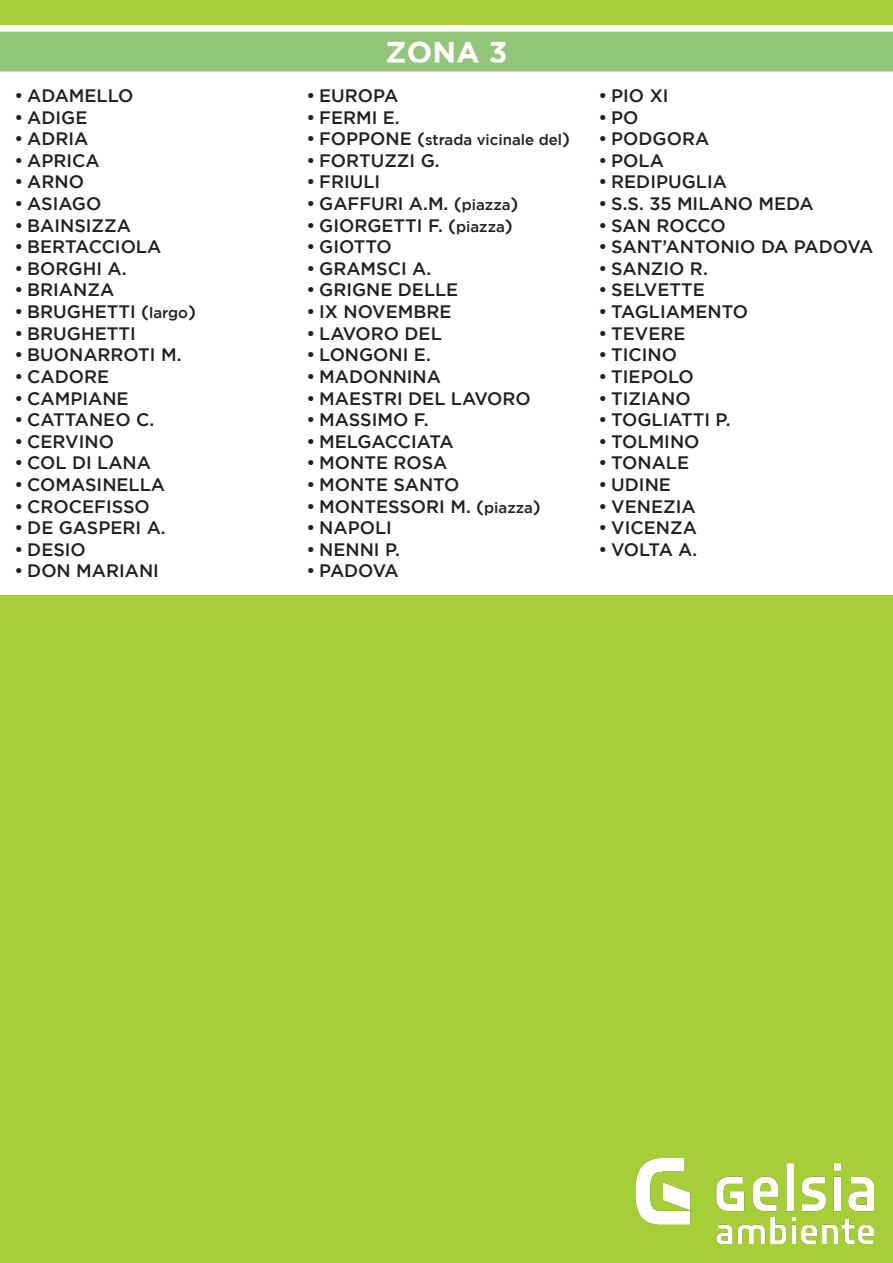
<style>
.page{position:relative;width:893px;height:1263px;background:#a6ce39}
.page>*{position:absolute;margin:0;border:0;box-sizing:border-box;transform-origin:0 0}
.t1{font:700 30px "Gotham";color:#fff}
.t2{font:500 18px "Gotham";color:#231f20}
.t3{font:500 15px "Gotham";color:#231f20}
.s1{font-size:15px}
.s2{font-size:18px}
</style>
<div class="page">
<img style="left:637px;top:1158px;width:237px;height:86px">
<div style="left:0;top:26px;width:893px;height:569px;background:#fff"></div>
<div style="left:0;top:32px;width:893px;height:40px;background:#93c57b"></div>
<p class="t2" style="left:15px;top:85px;width:120px">• ADAMELLO</p>
<p class="t2" style="left:15px;top:107px;width:74px">• ADIGE</p>
<p class="t2" style="left:15px;top:129px;width:75px">• ADRIA</p>
<p class="t2" style="left:15px;top:150px;width:87px">• APRICA</p>
<p class="t2" style="left:15px;top:172px;width:71px">• ARNO</p>
<p class="t2" style="left:15px;top:193px;width:88px">• ASIAGO</p>
<p class="t2" style="left:15px;top:215px;width:118px">• BAINSIZZA</p>
<p class="t2" style="left:15px;top:237px;width:148px">• BERTACCIOLA</p>
<p class="t2" style="left:15px;top:258px;width:114px">• BORGHI A.</p>
<p class="t2" style="left:15px;top:280px;width:101px">• BRIANZA</p>
<p class="t2" style="left:15px;top:301px;width:183px">• BRUGHETTI (<span class="s1">largo</span>)</p>
<p class="t2" style="left:15px;top:323px;width:123px">• BRUGHETTI</p>
<p class="t2" style="left:15px;top:345px;width:168px">• BUONARROTI M.</p>
<p class="t2" style="left:15px;top:366px;width:96px">• CADORE</p>
<p class="t2" style="left:15px;top:388px;width:116px">• CAMPIANE</p>
<p class="t2" style="left:15px;top:409px;width:141px">• CATTANEO C.</p>
<p class="t2" style="left:15px;top:431px;width:101px">• CERVINO</p>
<p class="t2" style="left:15px;top:453px;width:138px">• COL DI LANA</p>
<p class="t2" style="left:15px;top:474px;width:152px">• COMASINELLA</p>
<p class="t2" style="left:15px;top:496px;width:137px">• CROCEFISSO</p>
<p class="t2" style="left:15px;top:517px;width:153px">• DE GASPERI A.</p>
<p class="t2" style="left:15px;top:539px;width:73px">• DESIO</p>
<p class="t2" style="left:15px;top:561px;width:146px">• DON MARIANI</p>
<p class="t1" style="left:386px;top:35px;width:123px">ZONA 3</p>
<p class="t2" style="left:306px;top:85px;width:93px">• EUROPA</p>
<p class="t2" style="left:306px;top:107px;width:95px">• FERMI E.</p>
<p class="t3" style="left:306px;top:131px;width:265px"><span class="s2">• FOPPONE (</span>strada vicinale del<span class="s2">)</span></p>
<p class="t2" style="left:306px;top:150px;width:135px">• FORTUZZI G.</p>
<p class="t2" style="left:306px;top:172px;width:75px">• FRIULI</p>
<p class="t2" style="left:306px;top:193px;width:213px">• GAFFURI A.M. (<span class="s1">piazza</span>)</p>
<p class="t2" style="left:306px;top:215px;width:208px">• GIORGETTI F. (<span class="s1">piazza</span>)</p>
<p class="t2" style="left:306px;top:237px;width:87px">• GIOTTO</p>
<p class="t2" style="left:306px;top:258px;width:126px">• GRAMSCI A.</p>
<p class="t2" style="left:306px;top:280px;width:153px">• GRIGNE DELLE</p>
<p class="t2" style="left:306px;top:301px;width:146px">• IX NOVEMBRE</p>
<p class="t2" style="left:306px;top:323px;width:137px">• LAVORO DEL</p>
<p class="t2" style="left:306px;top:345px;width:126px">• LONGONI E.</p>
<p class="t2" style="left:306px;top:366px;width:136px">• MADONNINA</p>
<p class="t2" style="left:306px;top:388px;width:226px">• MAESTRI DEL LAVORO</p>
<p class="t2" style="left:306px;top:409px;width:124px">• MASSIMO F.</p>
<p class="t2" style="left:306px;top:431px;width:149px">• MELGACCIATA</p>
<p class="t2" style="left:306px;top:453px;width:142px">• MONTE ROSA</p>
<p class="t2" style="left:306px;top:474px;width:154px">• MONTE SANTO</p>
<p class="t2" style="left:306px;top:496px;width:236px">• MONTESSORI M. (<span class="s1">piazza</span>)</p>
<p class="t2" style="left:306px;top:517px;width:87px">• NAPOLI</p>
<p class="t2" style="left:306px;top:539px;width:95px">• NENNI P.</p>
<p class="t2" style="left:306px;top:561px;width:94px">• PADOVA</p>
<p class="t2" style="left:598px;top:85px;width:72px">• PIO XI</p>
<p class="t2" style="left:598px;top:107px;width:42px">•PO</p>
<p class="t2" style="left:598px;top:129px;width:112px">• PODGORA</p>
<p class="t2" style="left:598px;top:150px;width:67px">• POLA</p>
<p class="t2" style="left:598px;top:172px;width:130px">• REDIPUGLIA</p>
<p class="t2" style="left:598px;top:193px;width:217px">• S.S. 35 MILANO MEDA</p>
<p class="t2" style="left:598px;top:215px;width:129px">• SAN ROCCO</p>
<p class="t2" style="left:598px;top:237px;width:276px">• SANT’ANTONIO DA PADOVA</p>
<p class="t2" style="left:598px;top:258px;width:111px">• SANZIO R.</p>
<p class="t2" style="left:598px;top:280px;width:108px">• SELVETTE</p>
<p class="t2" style="left:598px;top:301px;width:151px">• TAGLIAMENTO</p>
<p class="t2" style="left:598px;top:323px;width:89px">• TEVERE</p>
<p class="t2" style="left:598px;top:345px;width:80px">• TICINO</p>
<p class="t2" style="left:598px;top:366px;width:97px">• TIEPOLO</p>
<p class="t2" style="left:598px;top:388px;width:94px">• TIZIANO</p>
<p class="t2" style="left:598px;top:409px;width:134px">• TOGLIATTI P.</p>
<p class="t2" style="left:598px;top:431px;width:103px">• TOLMINO</p>
<p class="t2" style="left:598px;top:453px;width:92px">• TONALE</p>
<p class="t2" style="left:598px;top:474px;width:74px">• UDINE</p>
<p class="t2" style="left:598px;top:496px;width:99px">• VENEZIA</p>
<p class="t2" style="left:598px;top:517px;width:100px">• VICENZA</p>
<p class="t2" style="left:598px;top:539px;width:100px">• VOLTA A.</p>
</div>
